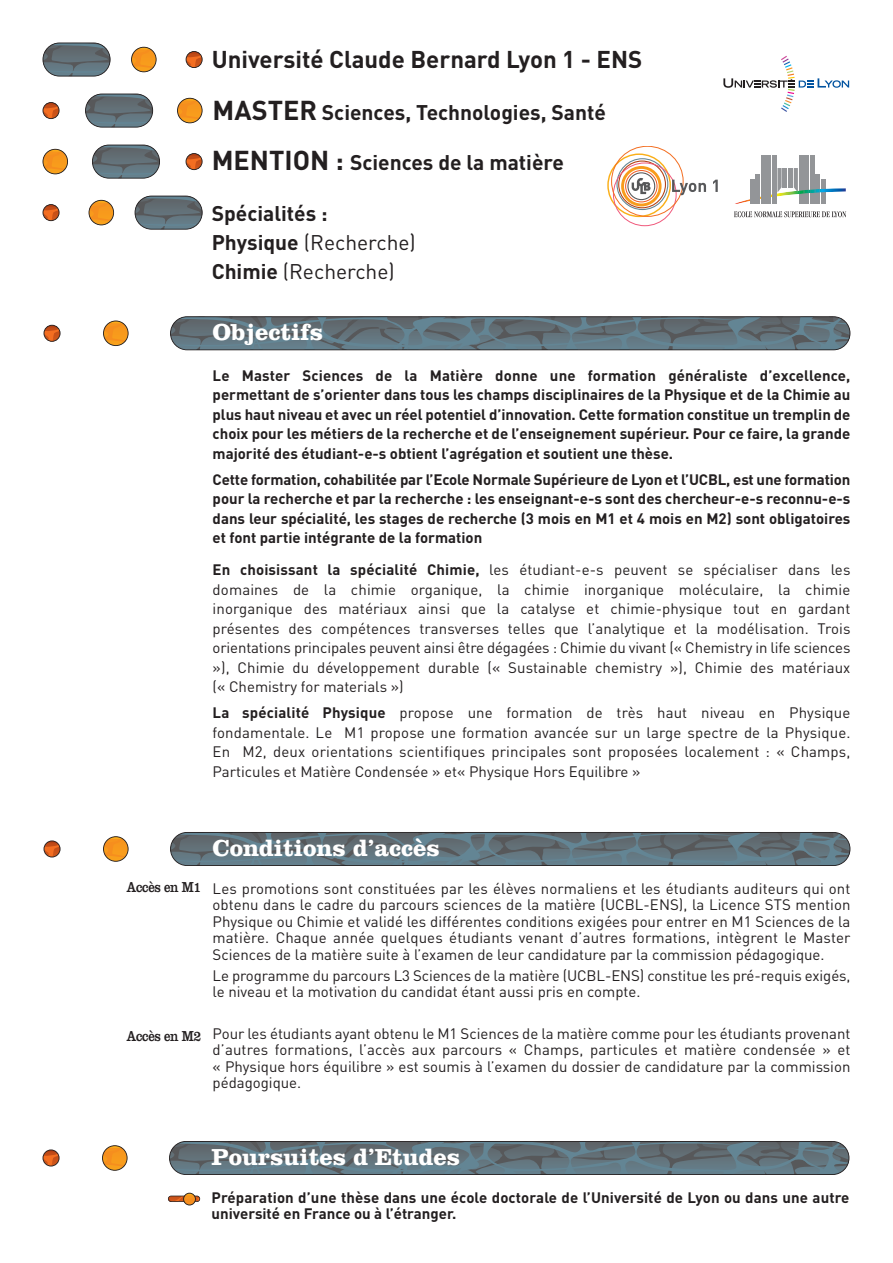
<style>
.page{position:relative;width:893px;height:1263px;background:#fff}
.page>*{position:absolute;margin:0;border:0;box-sizing:border-box;transform-origin:0 0}
.t1{font:700 24px "Clarendon";color:#fff}
.t2{font:700 24px "DIN";color:#231f20}
.t3{font:700 21px/29px "DIN";color:#231f20}
.t4{font:15px/19.5px "DIN";color:#231f20;text-align:justify}
.t5{font:700 15px/19.5px "DIN";color:#231f20;text-align:justify}
.t6{font:15px "Clarendon";letter-spacing:-.025em;color:#231f20;scale:.85 1}
.s1{font-size:27px}
.s2{font-weight:400}
.s3{font-weight:700}
</style>
<div class="page">
<svg style="left:170px;top:316px;width:680px;height:34px;background:#60717a"></svg>
<svg style="left:44px;top:325px;width:17px;height:17px"></svg>
<svg style="left:103px;top:320px;width:26px;height:26px"></svg>
<svg style="left:43px;top:43px;width:68px;height:34px;background:#6f7c82"></svg>
<svg style="left:186px;top:51px;width:17px;height:17px"></svg>
<svg style="left:131px;top:47px;width:26px;height:25px"></svg>
<svg style="left:85px;top:94px;width:68px;height:34px;background:#6e7b82"></svg>
<svg style="left:43px;top:102px;width:17px;height:17px"></svg>
<svg style="left:177px;top:98px;width:26px;height:25px"></svg>
<svg style="left:92px;top:145px;width:68px;height:34px;background:#6e7b82"></svg>
<svg style="left:186px;top:153px;width:17px;height:17px"></svg>
<svg style="left:43px;top:149px;width:25px;height:25px"></svg>
<svg style="left:135px;top:196px;width:68px;height:34px;background:#6e7b82"></svg>
<svg style="left:43px;top:204px;width:17px;height:17px"></svg>
<svg style="left:89px;top:200px;width:25px;height:25px"></svg>
<svg style="left:170px;top:832px;width:680px;height:34px;background:#5f7079"></svg>
<svg style="left:44px;top:840px;width:17px;height:17px"></svg>
<svg style="left:103px;top:836px;width:26px;height:26px"></svg>
<svg style="left:723px;top:56px;width:126px;height:56px"></svg>
<div style="left:627px;top:172px;width:28px;height:28px;border:1px solid #57585a;border-radius:50%"></div>
<div style="left:625px;top:170px;width:32px;height:32px;border:1px solid #f15921;border-radius:50%"></div>
<div style="left:621px;top:166px;width:40px;height:40px;border:3px solid #f89c1c;border-radius:50%"></div>
<div style="left:618px;top:161px;width:48px;height:47px;border:1px solid #b34013;border-radius:50%"></div>
<div style="left:616px;top:158px;width:52px;height:52px;border:1px solid #638594;border-radius:50%"></div>
<div style="left:607px;top:153px;width:64px;height:64px;border:1px solid #faaf18;border-radius:50%"></div>
<div style="left:613px;top:163px;width:63px;height:63px;border:1px solid #f0597c;border-radius:50%"></div>
<div style="left:611px;top:146px;width:72px;height:71px;border:1px solid #f36e21;border-radius:50%"></div>
<svg style="left:672px;top:180px;width:34px;height:15px"></svg>
<svg style="left:713px;top:180px;width:5px;height:12px"></svg>
<svg style="left:632px;top:178px;width:18px;height:16px"></svg>
<svg style="left:777px;top:168px;width:5px;height:22px"></svg>
<hr style="left:783px;top:168px;width:4px;height:19px;background:#939598">
<hr style="left:788px;top:168px;width:4px;height:19px;background:#939598">
<hr style="left:799px;top:155px;width:4px;height:49px;background:#939598">
<hr style="left:805px;top:155px;width:4px;height:49px;background:#939598">
<hr style="left:810px;top:155px;width:4px;height:49px;background:#939598">
<div style="left:815px;top:174px;width:5px;height:30px;background:#939598"></div>
<hr style="left:821px;top:179px;width:4px;height:25px;background:#939598">
<img style="left:735px;top:190px;width:70px;height:14px">
<img style="left:825px;top:188px;width:21px;height:4px">
<svg style="left:794px;top:168px;width:31px;height:26px"></svg>
<hr style="left:750px;top:179px;width:4px;height:25px;background:#939598">
<hr style="left:756px;top:174px;width:4px;height:30px;background:#939598">
<hr style="left:761px;top:155px;width:4px;height:49px;background:#939598">
<hr style="left:767px;top:155px;width:4px;height:49px;background:#939598">
<hr style="left:772px;top:155px;width:4px;height:49px;background:#939598">
<svg style="left:734px;top:211px;width:112px;height:6px"></svg>
<svg style="left:169px;top:1141px;width:680px;height:34px;background:#5f7079"></svg>
<svg style="left:43px;top:1149px;width:17px;height:17px"></svg>
<svg style="left:102px;top:1145px;width:26px;height:26px"></svg>
<svg style="left:168px;top:1193px;width:32px;height:12px"></svg>
<h1 class="t2" style="left:212px;top:46px;width:432px">Université Claude Bernard Lyon 1 - ENS</h1>
<h2 class="t3" style="left:213px;top:99px;width:395px"><span class="s1">MASTER</span> Sciences, Technologies, Santé</h2>
<h2 class="t3" style="left:212px;top:148px;width:354px"><span class="s1">MENTION :</span> Sciences de la matière</h2>
<h2 class="t3" style="left:212px;top:200px;width:206px">Spécialités :<br>Physique <span class="s2">(Recherche)<br></span>Chimie <span class="s2">(Recherche)</span></h2>
<h1 class="t1" style="left:213px;top:324px;width:112px">Objectifs</h1>
<p class="t5" style="left:213px;top:366px;width:639px">Le Master Sciences de la Matière donne une formation généraliste d’excellence, permettant de s’orienter dans tous les champs disciplinaires de la Physique et de la Chimie au plus haut niveau et avec un réel potentiel d’innovation. Cette formation constitue un tremplin de choix pour les métiers de la recherche et de l’enseignement supérieur. Pour ce faire, la grande majorité des étudiant-e-s obtient l’agrégation et soutient une thèse.</p>
<p class="t5" style="left:213px;top:470px;width:639px">Cette formation, cohabilitée par l’Ecole Normale Supérieure de Lyon et l’UCBL, est une formation pour la recherche et par la recherche : les enseignant-e-s sont des chercheur-e-s reconnu-e-s dans leur spécialité, les stages de recherche (3 mois en M1 et 4 mois en M2) sont obligatoires et font partie intégrante de la formation</p>
<p class="t4" style="left:213px;top:560px;width:639px"><span class="s3">En choisissant la spécialité Chimie,</span> les étudiant-e-s peuvent se spécialiser dans les domaines de la chimie organique, la chimie inorganique moléculaire, la chimie inorganique des matériaux ainsi que la catalyse et chimie-physique tout en gardant présentes des compétences transverses telles que l’analytique et la modélisation. Trois orientations principales peuvent ainsi être dégagées : Chimie du vivant (« Chemistry in life sciences »), Chimie du développement durable (« Sustainable chemistry »), Chimie des matériaux (« Chemistry for materials »)</p>
<p class="t4" style="left:213px;top:703px;width:639px"><span class="s3">La spécialité Physique</span> propose une formation de très haut niveau en Physique fondamentale. Le M1 propose une formation avancée sur un large spectre de la Physique.<br>En M2, deux orientations scientifiques principales sont proposées localement : « Champs, Particules et Matière Condensée » et« Physique Hors Equilibre »</p>
<p class="t6" style="left:127px;top:882px;width:89px">Accès en M1</p>
<p class="t6" style="left:127px;top:1030px;width:89px">Accès en M2</p>
<h1 class="t1" style="left:213px;top:840px;width:229px">Conditions d’accès</h1>
<p class="t4" style="left:213px;top:880px;width:639px;line-height:16.5px">Les promotions sont constituées par les élèves normaliens et les étudiants auditeurs qui ont obtenu dans le cadre du parcours sciences de la matière (UCBL-ENS), la Licence STS mention Physique ou Chimie et validé les différentes conditions exigées pour entrer en M1 Sciences de la matière. Chaque année quelques étudiants venant d’autres formations, intègrent le Master Sciences de la matière suite à l’examen de leur candidature par la commission pédagogique.</p>
<p class="t4" style="left:213px;top:967px;width:639px;line-height:16.5px">Le programme du parcours L3 Sciences de la matière (UCBL-ENS) constitue les pré-requis exigés, le niveau et la motivation du candidat étant aussi pris en compte.</p>
<p class="t4" style="left:213px;top:1025px;width:639px;line-height:16.5px">Pour les étudiants ayant obtenu le M1 Sciences de la matière comme pour les étudiants provenant d’autres formations, l’accès aux parcours « Champs, particules et matière condensée » et « Physique hors équilibre » est soumis à l’examen du dossier de candidature par la commission pédagogique.</p>
<h1 class="t1" style="left:212px;top:1149px;width:250px">Poursuites d’Etudes</h1>
<p class="t5" style="left:212px;top:1189px;width:639px;line-height:16.5px">Préparation d’une thèse dans une école doctorale de l’Université de Lyon ou dans une autre université en France ou à l’étranger.</p>
</div>
